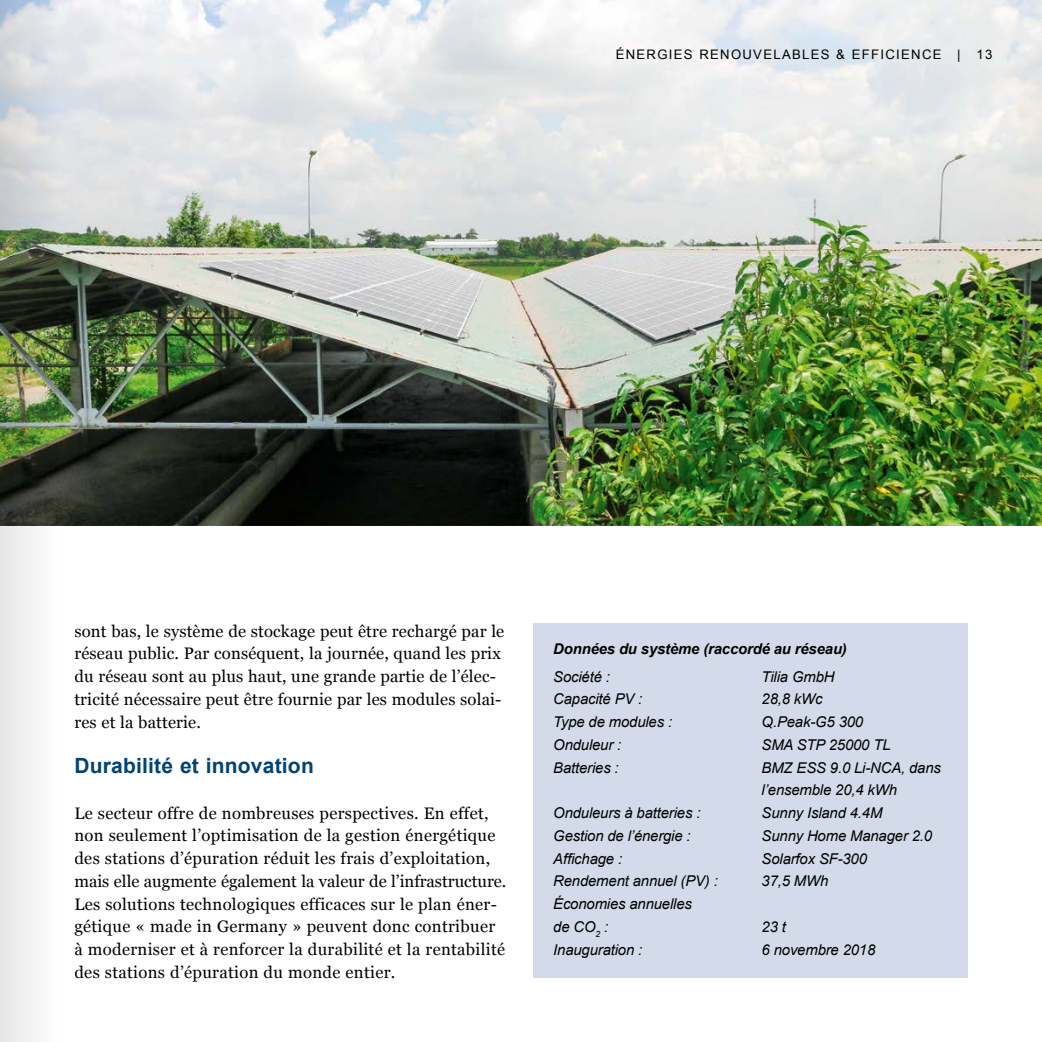
<style>
.page{position:relative;width:1042px;height:1042px;background:#fff}
.page>*{position:absolute;margin:0;border:0;box-sizing:border-box;transform-origin:0 0}
.t1{font:700 21px "Arial";letter-spacing:.01em;color:#004377}
.t2{font:16.62px/22.8px "Georgia";letter-spacing:.02em;color:#000}
.t3{font:italic 14.88px/22.8px "Arial";letter-spacing:-.01em;color:#000}
.t4{font:italic 700 14.88px "Arial";letter-spacing:-.01em;color:#000}
.t5{font:13.12px "Arial";letter-spacing:.1em;color:#000}
</style>
<div class="page">
<div style="left:533px;top:623px;width:434px;height:355px;background:#d3dbea"></div>
<img style="left:74px;top:0;width:968px;height:526px">
<img style="left:0;top:0;width:74px;height:1042px">
<p class="t5" style="left:616px;top:46px;width:378px">ÉNERGIES RENOUVELABLES &amp; EFFICIENCE | 13</p>
<p class="t2" style="left:74px;top:619px;width:431px">sont bas, le système de stockage peut être rechargé par le réseau public. Par conséquent, la journée, quand les prix du réseau sont au plus haut, une grande partie de l’élec&shy;tricité nécessaire peut être fournie par les modules solai&shy;res et la batterie.</p>
<p class="t1" style="left:74px;top:752px;width:241px">Durabilité et innovation</p>
<p class="t2" style="left:74px;top:801px;width:433px">Le secteur offre de nombreuses perspectives. En effet, non seulement l’optimisation de la gestion énergétique des stations d’épuration réduit les frais d’exploitation, mais elle augmente également la valeur de l’infrastructure.<br>Les solutions technologiques efficaces sur le plan éner&shy;gétique « made in Germany » peuvent donc contribuer à moderniser et à renforcer la durabilité et la rentabilité des stations d’épuration du monde entier.</p>
<p class="t4" style="left:553px;top:639px;width:295px">Données du système (raccordé au réseau)</p>
<p class="t3" style="left:553px;top:665px;width:58px">Société :</p>
<p class="t3" style="left:761px;top:665px;width:74px">Tilia GmbH</p>
<p class="t3" style="left:553px;top:688px;width:91px">Capacité PV :</p>
<p class="t3" style="left:761px;top:688px;width:62px">28,8 kWc</p>
<p class="t3" style="left:553px;top:711px;width:120px">Type de modules :</p>
<p class="t3" style="left:761px;top:711px;width:103px">Q.Peak-G5 300</p>
<p class="t3" style="left:553px;top:733px;width:70px">Onduleur :</p>
<p class="t3" style="left:761px;top:733px;width:130px">SMA STP 25000 TL</p>
<p class="t3" style="left:553px;top:756px;width:67px">Batteries :</p>
<p class="t3" style="left:761px;top:756px;width:181px">BMZ ESS 9.0 Li-NCA, dans l’ensemble 20,4 kWh</p>
<p class="t3" style="left:553px;top:802px;width:149px">Onduleurs à batteries :</p>
<p class="t3" style="left:761px;top:802px;width:122px">Sunny Island 4.4M</p>
<p class="t3" style="left:553px;top:824px;width:139px">Gestion de l’énergie :</p>
<p class="t3" style="left:761px;top:824px;width:172px">Sunny Home Manager 2.0</p>
<p class="t3" style="left:553px;top:847px;width:70px">Affichage :</p>
<p class="t3" style="left:761px;top:847px;width:107px">Solarfox SF-300</p>
<p class="t3" style="left:553px;top:870px;width:166px">Rendement annuel (PV) :</p>
<p class="t3" style="left:761px;top:870px;width:68px">37,5 MWh</p>
<p class="t3" style="left:553px;top:893px;width:140px">Économies annuelles de CO<sub>2</sub> :</p>
<p class="t3" style="left:761px;top:915px;width:26px">23 t</p>
<p class="t3" style="left:553px;top:938px;width:91px">Inauguration :</p>
<p class="t3" style="left:761px;top:938px;width:115px">6 novembre 2018</p>
</div>
